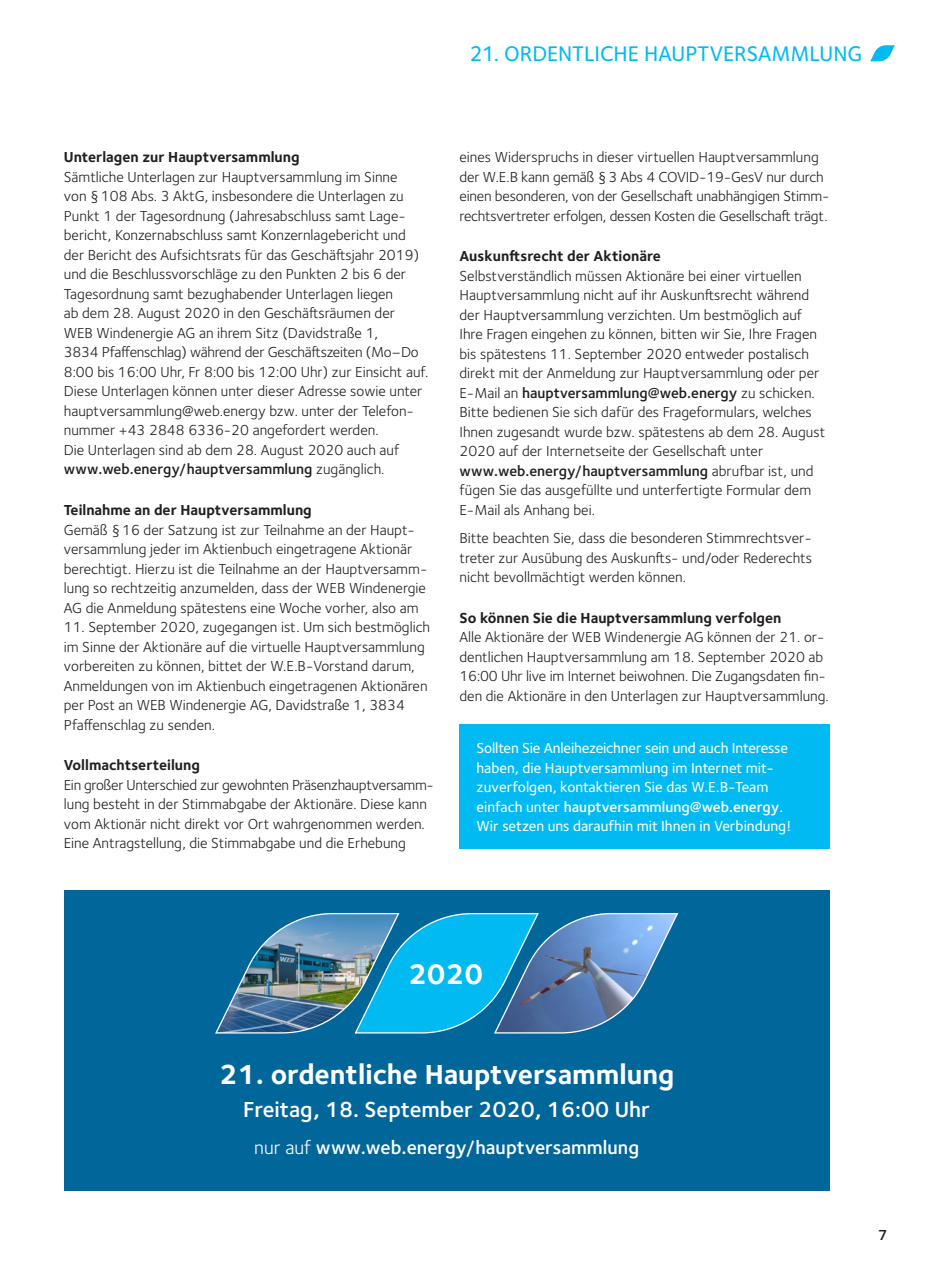
<style>
.page{position:relative;width:936px;height:1276px;background:#fff}
.page>*{position:absolute;margin:0;border:0;box-sizing:border-box;transform-origin:0 0}
.t1{font:700 29.1px "Foundry Sterling";color:#fff}
.t2{font:700 28.5px "Foundry Sterling";color:#fff}
.t3{font:600 22.5px "Foundry Sterling";color:#fff}
.t4{font:500 21.9px "Foundry Sterling";color:#00baf1}
.t5{font:600 19.5px "Foundry Sterling";color:#fff}
.t6{font:15px/19.5px "Foundry Sterling";color:#231f20}
.t7{font:500 15px/19.5px "Foundry Sterling";color:#fff}
.t8{font:700 15px "Foundry Sterling";color:#231f20}
.t9{font:600 15px "Foundry Sterling";color:#231f20}
.s1{font-weight:600}
.s2{font-weight:400}
</style>
<div class="page">
<div style="left:459px;top:724px;width:370px;height:124px;background:#00baf1"></div>
<div style="left:64px;top:889px;width:765px;height:301px;background:#01669a"></div>
<svg style="left:870px;top:45px;width:24px;height:16px"></svg>
<img style="left:215px;top:913px;width:464px;height:121px">
<h3 class="t4" style="left:469px;top:40px;width:394px">21. ORDENTLICHE HAUPTVERSAMMLUNG</h3>
<p class="t8" style="left:64px;top:148px;width:237px">Unterlagen zur Hauptversammlung</p>
<p class="t6" style="left:64px;top:167px;width:366px">Sämtliche Unterlagen zur Hauptversammlung im Sinne<br>von §108 Abs. 3 AktG, insbesondere die Unterlagen zu Punkt 1 der Tagesordnung (Jahresabschluss samt Lage&shy;bericht, Konzernabschluss samt Konzernlagebericht und der Bericht des Aufsichtsrats für das Geschäftsjahr 2019) und die Beschlussvorschläge zu den Punkten 2 bis 6 der Tagesordnung samt bezughabender Unterlagen liegen<br>ab dem 28. August 2020 in den Geschäftsräumen der<br>WEB Windenergie AG an ihrem Sitz (Davidstraße 1,<br>3834 Pfaffenschlag) während der Geschäftszeiten (Mo–Do 8:00 bis 16:00 Uhr, Fr 8:00 bis 12:00 Uhr) zur Einsicht auf.<br>Diese Unterlagen können unter dieser Adresse sowie unter hauptversammlung@web.energy bzw. unter der Telefon&shy;nummer +43 2848 6336-20 angefordert werden.<br>Die Unterlagen sind ab dem 28. August 2020 auch auf <span class="s1">www.web.energy/hauptversammlung</span> zugänglich.</p>
<p class="t8" style="left:64px;top:501px;width:249px">Teilnahme an der Hauptversammlung</p>
<p class="t6" style="left:64px;top:520px;width:365px">Gemäß §16 der Satzung ist zur Teilnahme an der Haupt&shy;versammlung jeder im Aktienbuch eingetragene Aktionär berechtigt. Hierzu ist die Teilnahme an der Hauptversamm&shy;lung so rechtzeitig anzumelden, dass der WEB Windenergie AG die Anmeldung spätestens eine Woche vorher, also am</p>
<p class="t6" style="left:64px;top:617px;width:368px">11. September 2020, zugegangen ist. Um sich bestmöglich im Sinne der Aktionäre auf die virtuelle Hauptversammlung vorbereiten zu können, bittet der W.E.B-Vorstand darum, Anmeldungen von im Aktienbuch eingetragenen Aktionären per Post an WEB Windenergie AG, Davidstraße 1, 3834<br>Pfaffenschlag zu senden.</p>
<p class="t8" style="left:64px;top:756px;width:138px">Vollmachtserteilung</p>
<p class="t6" style="left:64px;top:775px;width:369px">Ein großer Unterschied zur gewohnten Präsenzhauptversamm&shy;lung besteht in der Stimmabgabe der Aktionäre. Diese kann vom Aktionär nicht direkt vor Ort wahrgenommen werden.<br>Eine Antragstellung, die Stimmabgabe und die Erhebung</p>
<p class="t6" style="left:459px;top:147px;width:371px">eines Widerspruchs in dieser virtuellen Hauptversammlung der W.E.B kann gemäß §3 Abs 4 COVID-19-GesV nur durch einen besonderen, von der Gesellschaft unabhängigen Stimm&shy;rechtsvertreter erfolgen, dessen Kosten die Gesellschaft trägt.</p>
<p class="t8" style="left:459px;top:247px;width:203px">Auskunftsrecht der Aktionäre</p>
<p class="t6" style="left:459px;top:266px;width:367px">Selbstverständlich müssen Aktionäre bei einer virtuellen Hauptversammlung nicht auf ihr Auskunftsrecht während der Hauptversammlung verzichten. Um bestmöglich auf Ihre Fragen eingehen zu können, bitten wir Sie, Ihre Fragen bis spätestens 11. September 2020 entweder postalisch direkt mit der Anmeldung zur Hauptversammlung oder per E-Mail an <span class="s1">hauptversammlung@web.energy</span> zu schicken.<br>Bitte bedienen Sie sich dafür des Frageformulars, welches Ihnen zugesandt wurde bzw. spätestens ab dem 28. August 2020 auf der Internetseite der Gesellschaft unter <span class="s1">www.web.energy/hauptversammlung</span> abrufbar ist, und fügen Sie das ausgefüllte und unterfertigte Formular dem E-Mail als Anhang bei.</p>
<p class="t6" style="left:459px;top:528px;width:354px">Bitte beachten Sie, dass die besonderen Stimmrechtsver&shy;treter zur Ausübung des Auskunfts- und/oder Rederechts nicht bevollmächtigt werden können.</p>
<p class="t8" style="left:459px;top:609px;width:323px">So können Sie die Hauptversammlung verfolgen</p>
<p class="t6" style="left:459px;top:627px;width:371px">Alle Aktionäre der WEB Windenergie AG können der 21. or&shy;dentlichen Hauptversammlung am 18. September 2020 ab 16:00 Uhr live im Internet beiwohnen. Die Zugangsdaten fi n&shy;den die Aktionäre in den Unterlagen zur Hauptversammlung.</p>
<p class="t7" style="left:476px;top:738px;width:316px">Sollten Sie Anleihezeichner sein und auch Interesse haben, die Hauptversammlung im Internet mit&shy;zuverfolgen, kontaktieren Sie das W.E.B-Team einfach unter <span class="s1">hauptversammlung@web.energy</span>.<br>Wir setzen uns daraufhin mit Ihnen in Verbindung!</p>
<h1 class="t1" style="left:408px;top:956px;width:77px">2020</h1>
<h2 class="t2" style="left:219px;top:1058px;width:457px">21. ordentliche Hauptversammlung</h2>
<h3 class="t3" style="left:243px;top:1096px;width:408px">Freitag, 18. September 2020, 16:00 Uhr</h3>
<h3 class="t5" style="left:254px;top:1135px;width:386px"><span class="s2">nur auf</span> www.web.energy/hauptversammlung</h3>
<p class="t9" style="left:878px;top:1226px;width:11px">7</p>
</div>
